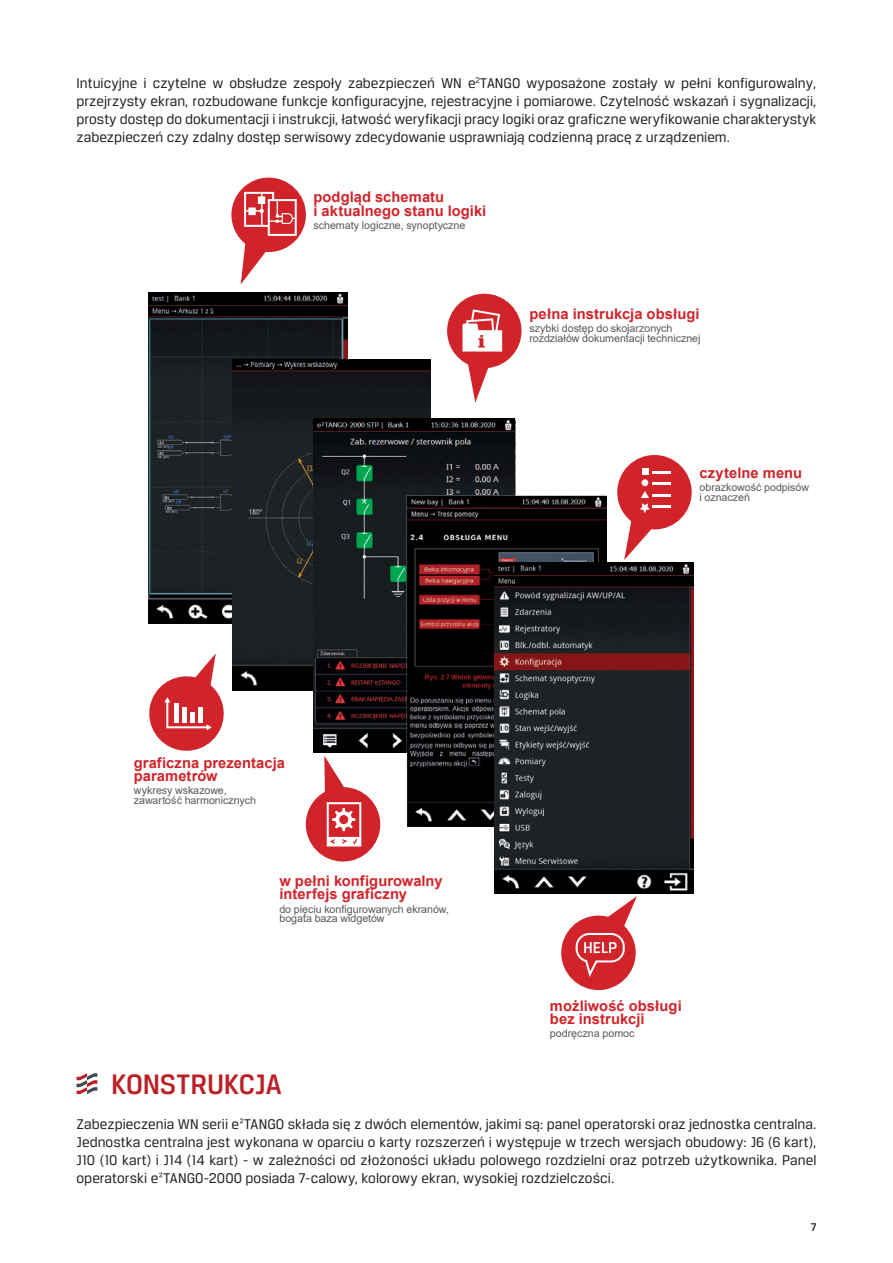
<style>
.page{position:relative;width:893px;height:1263px;background:#fff}
.page>*{position:absolute;margin:0;border:0;box-sizing:border-box;transform-origin:0 0}
.t1{font:500 30px "Breuer Text";letter-spacing:-.005em;color:#bc2027}
.tekst{font:15px/18px "Breuer Text";color:#231f20;text-align:justify}
.Breuer_10pt_12int_2mm_przed{font:15px/18px "Breuer Text";letter-spacing:.005em;color:#231f20;text-align:justify}
.t2{font:700 14.7px/13.4px "Arial";letter-spacing:.005em;color:#d1232a}
.t3{font:500 12px "Breuer Text";color:#231f20}
.t4{font:10.65px/9.3px "Arial";letter-spacing:-.005em;color:#57585a}
</style>
<div class="page">
<svg style="left:306px;top:756px;width:74px;height:105px"></svg>
<svg style="left:447px;top:294px;width:75px;height:109px"></svg>
<svg style="left:561px;top:896px;width:76px;height:94px"></svg>
<svg style="left:617px;top:455px;width:75px;height:105px"></svg>
<svg style="left:231px;top:178px;width:75px;height:106px"></svg>
<img style="left:149px;top:292px;width:198px;height:331px">
<img style="left:232px;top:359px;width:199px;height:331px">
<svg style="left:149px;top:653px;width:75px;height:98px"></svg>
<hr style="left:174px;top:703px;width:4px;height:20px;background:#fff">
<hr style="left:182px;top:708px;width:4px;height:15px;background:#fff">
<hr style="left:190px;top:712px;width:4px;height:11px;background:#fff">
<hr style="left:198px;top:708px;width:4px;height:15px;background:#fff">
<img style="left:313px;top:418px;width:201px;height:334px">
<img style="left:407px;top:496px;width:199px;height:330px">
<img style="left:494px;top:563px;width:199px;height:331px">
<svg style="left:77px;top:1073px;width:20px;height:21px"></svg>
<p class="tekst" style="left:77px;top:74px;width:741px">Intuicyjne i czytelne w obsłudze zespoły zabezpieczeń WN e<sup>2</sup>TANGO wyposażone zostały w pełni konfigurowalny, przejrzysty ekran, rozbudowane funkcje konfiguracyjne, rejestracyjne i pomiarowe. Czytelność wskazań i sygnalizacji, prosty dostęp do dokumentacji i instrukcji, łatwość weryfikacji pracy logiki oraz graficzne weryfikowanie charakterystyk zabezpieczeń czy zdalny dostęp serwisowy zdecydowanie usprawniają codzienną pracę z urządzeniem.</p>
<p class="t2" style="left:313px;top:191px;width:174px">podgląd schematu<br>i aktualnego stanu logiki</p>
<p class="t4" style="left:313px;top:221px;width:153px">schematy logiczne, synoptyczne</p>
<p class="t2" style="left:529px;top:307px;width:172px">pełna instrukcja obsługi</p>
<p class="t4" style="left:529px;top:324px;width:173px">szybki dostęp do skojarzonych rozdziałów dokumentacji technicznej</p>
<p class="t2" style="left:700px;top:466px;width:104px">czytelne menu</p>
<p class="t4" style="left:700px;top:483px;width:111px">obrazkowość podpisów i oznaczeń</p>
<p class="t2" style="left:134px;top:756px;width:153px">graficzna prezentacja parametrów</p>
<p class="t4" style="left:134px;top:786px;width:124px">wykresy wskazowe, zawartość harmonicznych</p>
<p class="t2" style="left:279px;top:874px;width:165px">w pełni konfigurowalny interfejs graficzny</p>
<p class="t4" style="left:279px;top:904px;width:171px">do pięciu konfigurowanych ekranów, bogata baza widgetów</p>
<p class="t1" style="left:111px;top:1067px;width:172px">KONSTRUKCJA</p>
<p class="t2" style="left:550px;top:999px;width:133px">możliwość obsługi bez instrukcji</p>
<p class="t4" style="left:550px;top:1029px;width:86px">podręczna pomoc</p>
<p class="Breuer_10pt_12int_2mm_przed" style="left:77px;top:1115px;width:741px">Zabezpieczenia WN serii e²TANGO składa się z dwóch elementów, jakimi są: panel operatorski oraz jednostka centralna.<br>Jednostka centralna jest wykonana w oparciu o karty rozszerzeń i występuje w trzech wersjach obudowy: J6 (6 kart), J10 (10 kart) i J14 (14 kart) - w zależności od złożoności układu polowego rozdzielni oraz potrzeb użytkownika. Panel operatorski e²TANGO-2000 posiada 7-calowy, kolorowy ekran, wysokiej rozdzielczości.</p>
<p class="t3" style="left:811px;top:1220px;width:7px">7</p>
</div>
